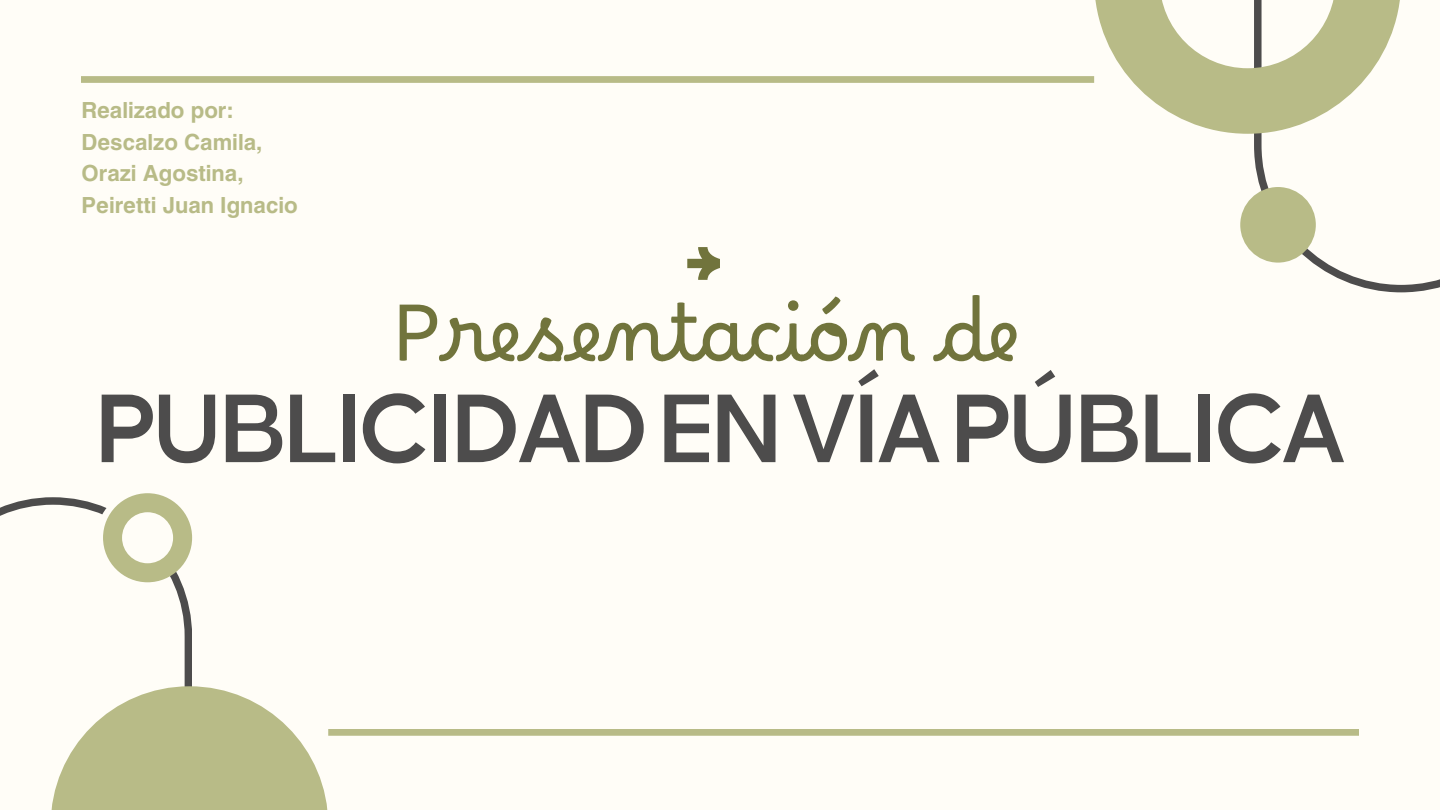
<style>
.page{position:relative;width:1440px;height:810px;background:#fffdf7}
.page>*{position:absolute;margin:0;border:0;box-sizing:border-box;transform-origin:0 0}
.t1{font:700 100.5px "TS Deniz";letter-spacing:-.035em;color:#4d4c4c}
.t2{font:77px "Borel";color:#71743c}
.t3{font:700 22px/31.5px "Helios";color:#b8bb87}
</style>
<div class="page">
<div style="left:81px;top:76px;width:1013px;height:7px;background:#b8bb87"></div>
<svg style="left:687px;top:247px;width:33px;height:33px"></svg>
<svg style="left:0;top:497px;width:192px;height:189px"></svg>
<svg style="left:1254px;top:134px;width:186px;height:158px"></svg>
<div style="left:1240px;top:187px;width:76px;height:76px;background:#b8bb87;border-radius:50%"></div>
<div style="left:328px;top:729px;width:1031px;height:7px;background:#b8bb87"></div>
<svg style="left:51px;top:686px;width:277px;height:124px;fill:#b8bb87"></svg>
<div style="left:97px;top:491px;width:91px;height:91px;background:#fffdf7;border-radius:50%"></div>
<svg style="left:103px;top:493px;width:89px;height:89px"></svg>
<svg style="left:1094px;top:0;width:306px;height:134px"></svg>
<p class="t3" style="left:81px;top:94px;width:218px">Realizado por:<br>Descalzo Camila,<br>Orazi Agostina,<br>Peiretti Juan Ignacio</p>
<h2 class="t2" style="left:392px;top:289px;width:628px">Presentación de</h2>
<h1 class="t1" style="left:94px;top:365px;width:1253px">PUBLICIDADENVÍAPÚBLICA</h1>
</div>
